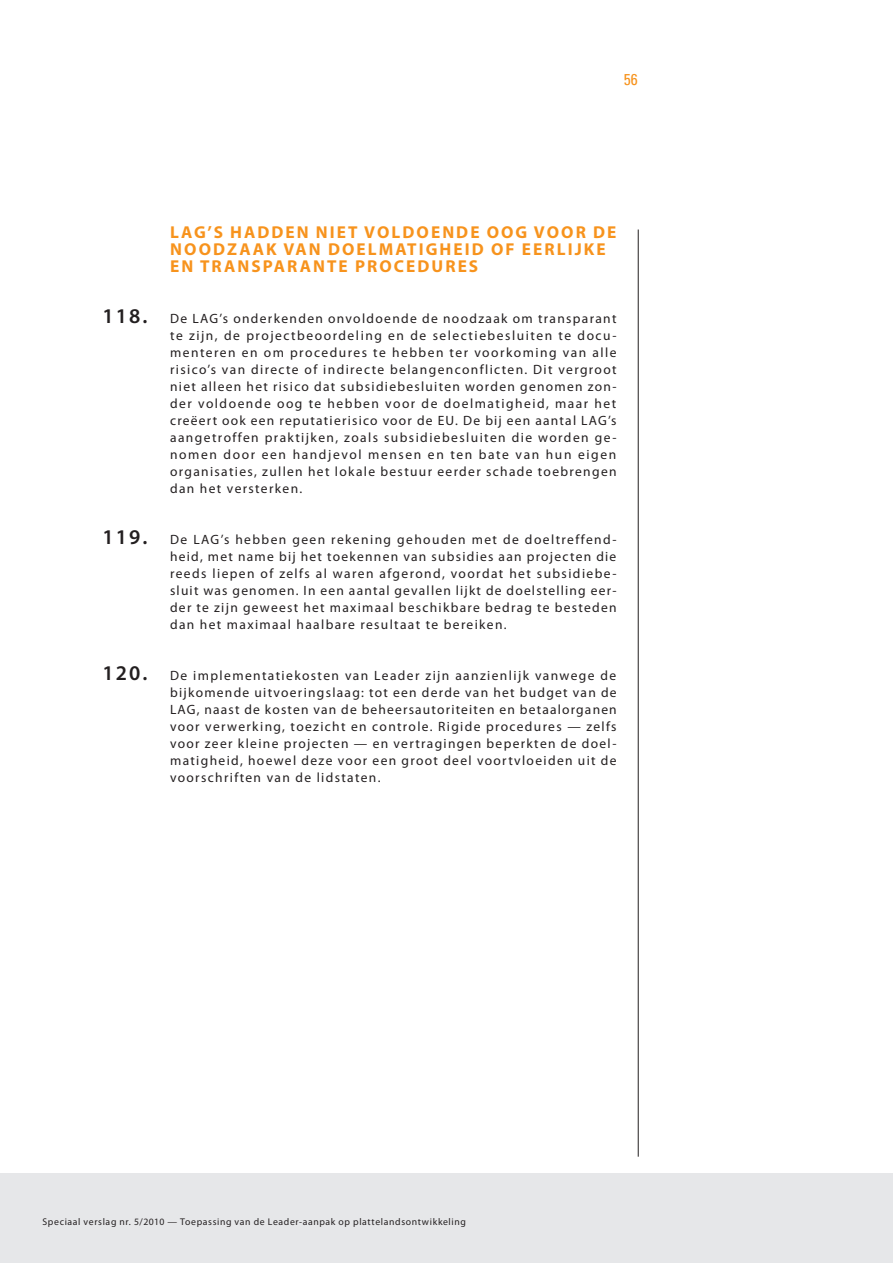
<style>
.page{position:relative;width:893px;height:1263px;background:#fff}
.page>*{position:absolute;margin:0;border:0;box-sizing:border-box;transform-origin:0 0}
.t1{font:600 21px "Myriad Pro";letter-spacing:.1em;color:#231f20}
.t2{font:700 17.25px/17px "Myriad Pro";letter-spacing:.12em;color:#f7931d}
.t3{font:condensed 15.75px "Univers LT Std";color:#f7931d}
.t4{font:13.5px/17px "Myriad Pro";letter-spacing:.1em;color:#231f20;text-align:justify}
.t5{font:9.75px "Myriad Pro";letter-spacing:.065em;color:#231f20}
</style>
<div class="page">
<div style="left:0;top:1174px;width:893px;height:89px;background:#e6e7e9"></div>
<hr style="left:638px;top:229px;width:1px;height:928px;background:#231f20">
<p class="t3" style="left:624px;top:69px;width:15px">56</p>
<p class="t2" style="left:170px;top:223px;width:448px">LAG’S HADDEN NIET VOLDOENDE OOG VOOR DE<br>NOODZAAK VAN DOELMATIGHEID OF EERLIJKE<br>EN TRANSPARANTE PROCEDURES</p>
<h1 class="t1" style="left:102px;top:303px;width:47px">118.</h1>
<p class="t4" style="left:170px;top:310px;width:448px">De LAG’s onderkenden onvoldoende de noodzaak om transparant te zijn, de projectbeoordeling en de selectiebesluiten te docu‑ menteren en om procedures te hebben ter voorkoming van alle risico’s van directe of indirecte belangenconflicten. Dit vergroot niet alleen het risico dat subsidiebesluiten worden genomen zon‑ der voldoende oog te hebben voor de doelmatigheid, maar het creëert ook een reputatierisico voor de EU. De bij een aantal LAG’s aangetroffen praktijken, zoals subsidiebesluiten die worden ge‑ nomen door een handjevol mensen en ten bate van hun eigen organisaties, zullen het lokale bestuur eerder schade toebrengen dan het versterken.</p>
<h1 class="t1" style="left:102px;top:524px;width:47px">119.</h1>
<p class="t4" style="left:170px;top:531px;width:448px">De LAG’s hebben geen rekening gehouden met de doeltreffend‑ heid, met name bij het toekennen van subsidies aan projecten die reeds liepen of zelfs al waren afgerond, voordat het subsidiebe‑ sluit was genomen. In een aantal gevallen lijkt de doelstelling eer‑ der te zijn geweest het maximaal beschikbare bedrag te besteden dan het maximaal haalbare resultaat te bereiken.</p>
<h1 class="t1" style="left:102px;top:660px;width:47px">120.</h1>
<p class="t4" style="left:170px;top:667px;width:448px">De implementatiekosten van Leader zijn aanzienlijk vanwege de bijkomende uitvoeringslaag: tot een derde van het budget van de LAG, naast de kosten van de beheersautoriteiten en betaalorganen voor verwerking, toezicht en controle. Rigide procedures — zelfs voor zeer kleine projecten — en vertragingen beperkten de doel‑ matigheid, hoewel deze voor een groot deel voortvloeiden uit de voorschriften van de lidstaten.</p>
<p class="t5" style="left:43px;top:1215px;width:425px">Speciaal verslag nr. 5/2010 — Toepassing van de Leader‑aanpak op plattelandsontwikkeling</p>
</div>
